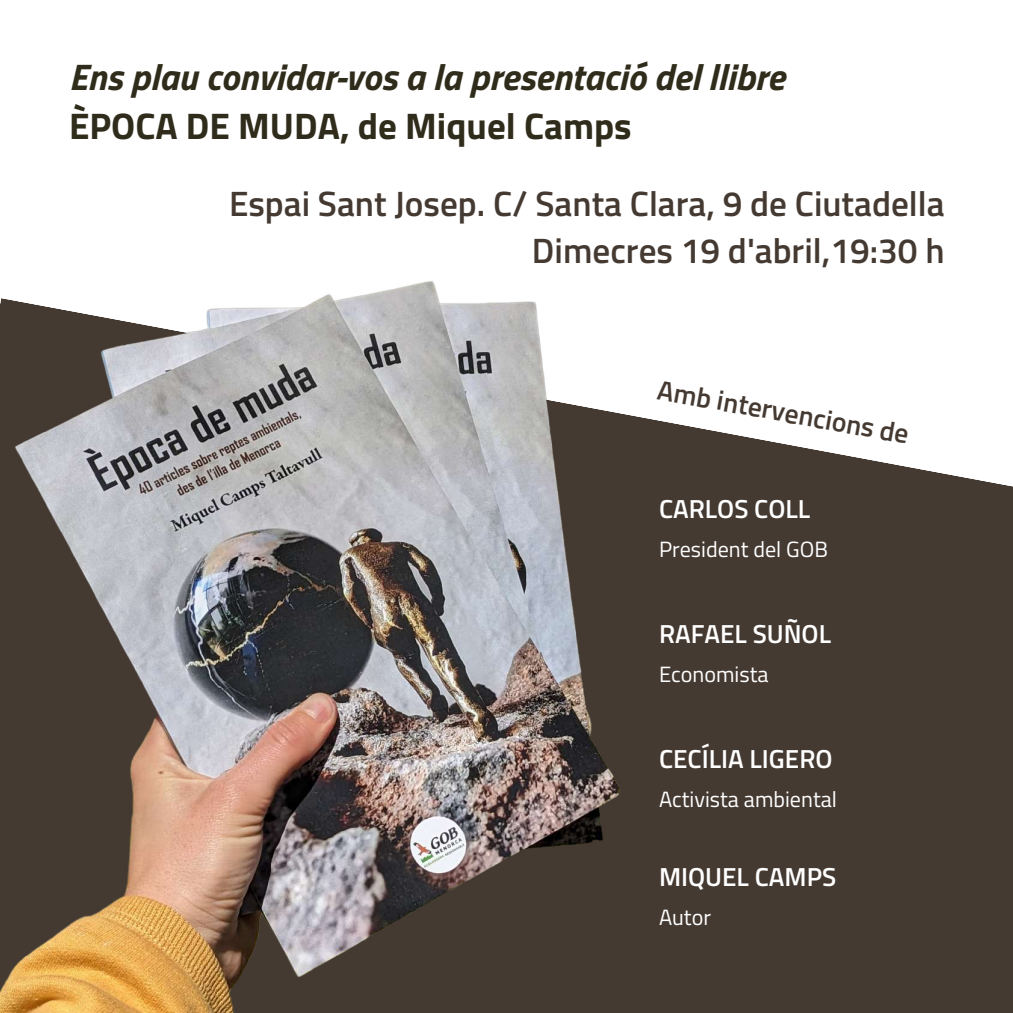
<style>
.page{position:relative;width:1013px;height:1013px;background:#fff}
.page>*{position:absolute;margin:0;border:0;box-sizing:border-box;transform-origin:0 0}
.t1{font:italic 700 37px "Titillium Web";color:#302c1b}
.t2{font:700 37px "Titillium Web";color:#302c1b}
.t3{font:600 35.25px/46.9px "Titillium Web";color:#453a32;text-align:right}
.t4{font:600 27.5px "Titillium Web";color:#453a32}
.t5{font:600 26px "Titillium Web";color:#fff}
.t6{font:22.12px "Titillium Web";color:#fff}
</style>
<div class="page">
<div style="left:672px;top:423px;width:340px;height:589px;background:#453a32"></div>
<img style="left:0;top:281px;width:672px;height:731px">
<p class="t1" style="left:69px;top:48px;width:717px">Ens plau convidar-vos a la presentació del llibre</p>
<p class="t2" style="left:69px;top:97px;width:564px">ÈPOCA DE MUDA, de Miquel Camps</p>
<p class="t3" style="left:229px;top:179px;width:717px">Espai Sant Josep. C/ Santa Clara, 9 de Ciutadella<br>Dimecres 19 d'abril,19:30 h</p>
<p class="t4" style="left:661px;top:368px;width:256px;rotate:10deg">Amb intervencions de</p>
<p class="t5" style="left:659px;top:488px;width:153px">CARLOS COLL</p>
<p class="t6" style="left:659px;top:532px;width:171px">President del GOB</p>
<p class="t5" style="left:659px;top:613px;width:174px">RAFAEL SUÑOL</p>
<p class="t6" style="left:659px;top:657px;width:111px">Economista</p>
<p class="t5" style="left:659px;top:738px;width:175px">CECÍLIA LIGERO</p>
<p class="t6" style="left:659px;top:782px;width:179px">Activista ambiental</p>
<p class="t5" style="left:659px;top:856px;width:179px">MIQUEL CAMPS</p>
<p class="t6" style="left:659px;top:900px;width:53px">Autor</p>
</div>
